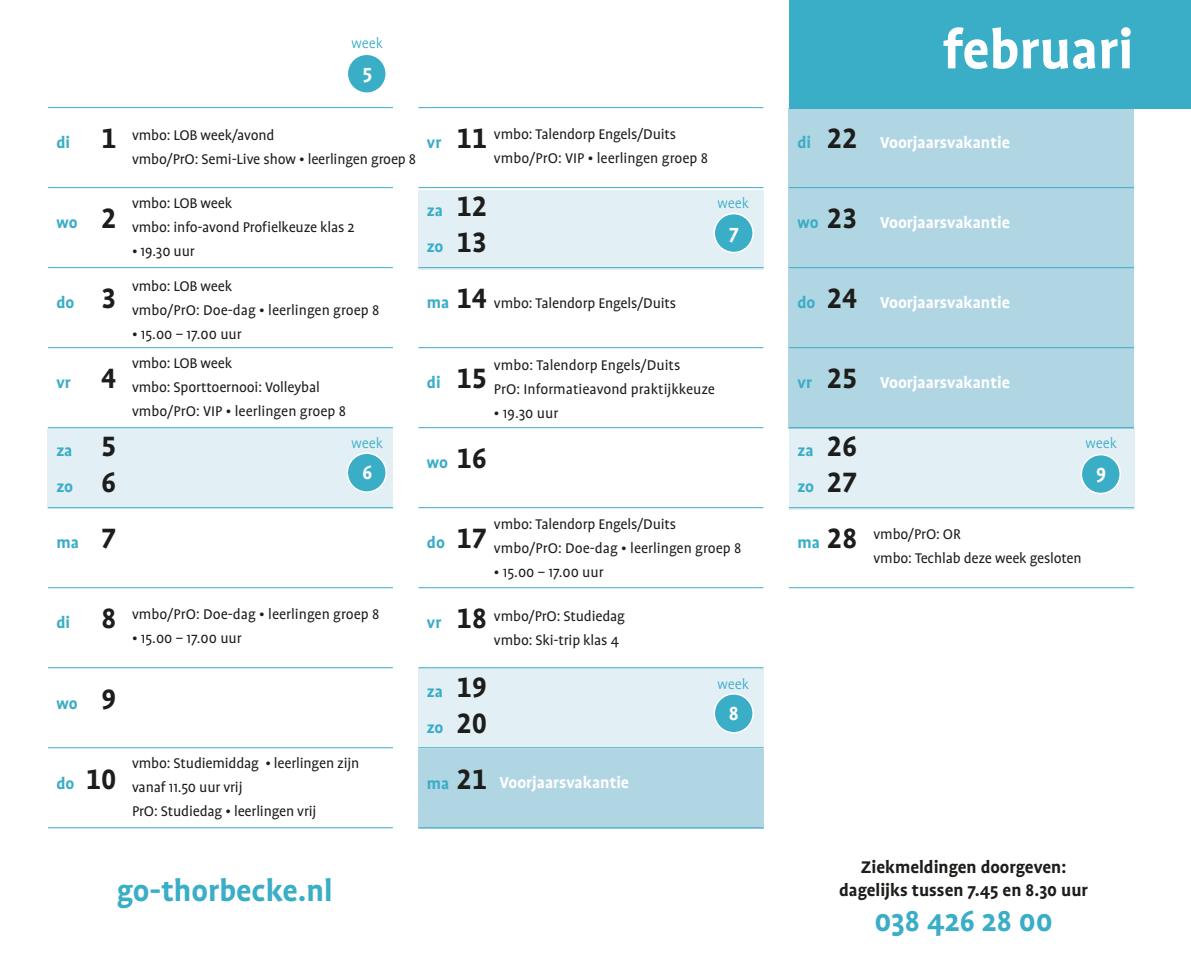
<style>
.page{position:relative;width:1191px;height:964px;background:#fff}
.page>*{position:absolute;margin:0;border:0;box-sizing:border-box;transform-origin:0 0}
.t1{font:700 60px "Profile";color:#fff}
.t2{font:700 33.8px "Profile";color:#3aadc7}
.t3{font:700 32.8px "Profile";color:#3aadc7}
.t4{font:700 21.8px "Profile";color:#fff}
.t5{font:700 19.2px/23.2px "Profile";color:#1d1d1b;text-align:center}
.t6{font:700 18px/36px "Profile";color:#3aadc7}
.t7{font:700 18px "Profile";color:#fff}
.t8{font:16px/24px "Profile";letter-spacing:-.01em;color:#1d1d1b}
.t9{font:300 16px "Profile";color:#3aadc7}
.s1{font-family:"Profile NO";font-size:32px;color:#1d1d1b}
</style>
<div class="page">
<div style="left:418px;top:748px;width:345px;height:80px;background:#b1d6e3"></div>
<div style="left:788px;top:108px;width:345px;height:320px;background:#b1d6e3"></div>
<div style="left:789px;top:0;width:402px;height:108px;background:#3aadc7"></div>
<div style="left:789px;top:429px;width:345px;height:80px;background:#e2eff5"></div>
<div style="left:418px;top:190px;width:345px;height:80px;background:#e2eff5"></div>
<div style="left:418px;top:668px;width:345px;height:80px;background:#e2eff5"></div>
<div style="left:48px;top:428px;width:345px;height:81px;background:#e2eff5"></div>
<hr style="left:48px;top:107px;width:345px;height:1px;background:#3aadc7">
<hr style="left:48px;top:187px;width:345px;height:1px;background:#3aadc7">
<hr style="left:48px;top:267px;width:345px;height:1px;background:#3aadc7">
<hr style="left:48px;top:347px;width:345px;height:1px;background:#3aadc7">
<hr style="left:48px;top:427px;width:345px;height:1px;background:#3aadc7">
<hr style="left:48px;top:507px;width:345px;height:1px;background:#3aadc7">
<hr style="left:48px;top:587px;width:345px;height:1px;background:#3aadc7">
<hr style="left:48px;top:667px;width:345px;height:1px;background:#3aadc7">
<hr style="left:48px;top:747px;width:345px;height:1px;background:#3aadc7">
<hr style="left:48px;top:827px;width:345px;height:1px;background:#3aadc7">
<hr style="left:418px;top:107px;width:345px;height:1px;background:#3aadc7">
<hr style="left:418px;top:187px;width:345px;height:1px;background:#3aadc7">
<hr style="left:418px;top:267px;width:345px;height:1px;background:#3aadc7">
<hr style="left:418px;top:347px;width:345px;height:1px;background:#3aadc7">
<hr style="left:418px;top:427px;width:345px;height:1px;background:#3aadc7">
<hr style="left:418px;top:507px;width:345px;height:1px;background:#3aadc7">
<hr style="left:418px;top:587px;width:345px;height:1px;background:#3aadc7">
<hr style="left:418px;top:667px;width:345px;height:1px;background:#3aadc7">
<hr style="left:418px;top:747px;width:345px;height:1px;background:#3aadc7">
<hr style="left:418px;top:827px;width:345px;height:1px;background:#3aadc7">
<hr style="left:789px;top:187px;width:345px;height:1px;background:#3aadc7">
<hr style="left:789px;top:267px;width:345px;height:1px;background:#3aadc7">
<hr style="left:789px;top:347px;width:345px;height:1px;background:#3aadc7">
<hr style="left:789px;top:427px;width:345px;height:1px;background:#3aadc7">
<hr style="left:789px;top:507px;width:345px;height:1px;background:#3aadc7">
<hr style="left:789px;top:587px;width:345px;height:1px;background:#3aadc7">
<div style="left:347px;top:453px;width:39px;height:39px;background:#3aadc7;border-radius:50%"></div>
<div style="left:346px;top:452px;width:41px;height:41px;border:2px solid #fff;border-radius:50%"></div>
<div style="left:347px;top:54px;width:39px;height:39px;background:#3aadc7;border-radius:50%"></div>
<div style="left:346px;top:53px;width:41px;height:41px;border:2px solid #fff;border-radius:50%"></div>
<div style="left:714px;top:214px;width:39px;height:38px;background:#3aadc7;border-radius:50%"></div>
<div style="left:713px;top:213px;width:41px;height:40px;border:2px solid #fff;border-radius:50%"></div>
<div style="left:714px;top:694px;width:39px;height:39px;background:#3aadc7;border-radius:50%"></div>
<div style="left:713px;top:693px;width:41px;height:40px;border:2px solid #fff;border-radius:50%"></div>
<div style="left:1081px;top:455px;width:39px;height:38px;background:#3aadc7;border-radius:50%"></div>
<div style="left:1080px;top:454px;width:41px;height:40px;border:2px solid #fff;border-radius:50%"></div>
<p class="t9" style="left:351px;top:35px;width:33px">week</p>
<h3 class="t4" style="left:363px;top:61px;width:11px">5</h3>
<p class="t6" style="left:56px;top:125px;width:62px">di <span class="s1">1</span></p>
<p class="t6" style="left:56px;top:205px;width:61px">wo <span class="s1">2</span></p>
<p class="t6" style="left:56px;top:285px;width:62px">do <span class="s1">3</span></p>
<p class="t6" style="left:56px;top:365px;width:62px">vr <span class="s1">4</span></p>
<p class="t6" style="left:56px;top:433px;width:61px">za <span class="s1">5 </span>zo <span class="s1">6</span></p>
<p class="t6" style="left:56px;top:525px;width:62px">ma <span class="s1">7</span></p>
<p class="t6" style="left:56px;top:605px;width:62px">di <span class="s1">8</span></p>
<p class="t6" style="left:56px;top:685px;width:61px">wo <span class="s1">9</span></p>
<p class="t6" style="left:56px;top:765px;width:61px">do <span class="s1">10</span></p>
<p class="t8" style="left:132px;top:123px;width:286px">vmbo: LOB week/avond<br>vmbo/PrO: Semi-Live show • leerlingen groep 8</p>
<p class="t8" style="left:132px;top:191px;width:224px">vmbo: LOB week<br>vmbo: info-avond Profielkeuze klas 2</p>
<p class="t8" style="left:132px;top:233px;width:102px;line-height:35px">• 19.30 uur vmbo: LOB week</p>
<p class="t8" style="left:132px;top:298px;width:249px">vmbo/PrO: Doe-dag • leerlingen groep 8</p>
<p class="t8" style="left:132px;top:319px;width:111px;line-height:29px">• 15.00 – 17.00 uur vmbo: LOB week</p>
<p class="t8" style="left:132px;top:375px;width:215px">vmbo: Sporttoernooi: Volleybal vmbo/PrO: VIP • leerlingen groep 8</p>
<p class="t9" style="left:351px;top:435px;width:33px">week</p>
<h3 class="t4" style="left:362px;top:461px;width:12px">6</h3>
<p class="t6" style="left:427px;top:125px;width:62px">vr <span class="s1">11</span></p>
<p class="t8" style="left:494px;top:122px;width:215px">vmbo: Talendorp Engels/Duits vmbo/PrO: VIP • leerlingen groep 8</p>
<p class="t6" style="left:427px;top:193px;width:61px">za <span class="s1">12 </span>zo <span class="s1">13</span></p>
<p class="t6" style="left:427px;top:285px;width:62px">ma <span class="s1">14</span></p>
<p class="t8" style="left:494px;top:291px;width:184px">vmbo: Talendorp Engels/Duits</p>
<p class="t9" style="left:717px;top:195px;width:33px">week</p>
<h3 class="t4" style="left:729px;top:221px;width:11px">7</h3>
<p class="t6" style="left:427px;top:365px;width:62px">di <span class="s1">15</span></p>
<p class="t8" style="left:494px;top:353px;width:222px">vmbo: Talendorp Engels/Duits<br>PrO: Informatieavond praktijkkeuze</p>
<p class="t8" style="left:494px;top:401px;width:66px">• 19.30 uur</p>
<p class="t6" style="left:427px;top:445px;width:61px">wo <span class="s1">16</span></p>
<p class="t8" style="left:132px;top:602px;width:249px">vmbo/PrO: Doe-dag • leerlingen groep 8</p>
<p class="t8" style="left:132px;top:626px;width:111px">• 15.00 – 17.00 uur</p>
<p class="t8" style="left:132px;top:751px;width:229px">vmbo: Studiemiddag • leerlingen zijn vanaf 11.50 uur vrij<br>PrO: Studiedag • leerlingen vrij</p>
<p class="t6" style="left:427px;top:525px;width:62px">do <span class="s1">17</span></p>
<p class="t6" style="left:427px;top:605px;width:62px">vr <span class="s1">18</span></p>
<p class="t8" style="left:494px;top:512px;width:249px">vmbo: Talendorp Engels/Duits vmbo/PrO: Doe-dag • leerlingen groep 8</p>
<p class="t8" style="left:494px;top:560px;width:111px">• 15.00 – 17.00 uur</p>
<p class="t8" style="left:494px;top:604px;width:133px">vmbo/PrO: Studiedag vmbo: Ski-trip klas 4</p>
<p class="t6" style="left:427px;top:673px;width:61px">za <span class="s1">19 </span>zo <span class="s1">20</span></p>
<p class="t6" style="left:427px;top:765px;width:62px">ma <span class="s1">21</span></p>
<p class="t7" style="left:499px;top:773px;width:131px">Voorjaarsvakantie</p>
<p class="t9" style="left:717px;top:675px;width:33px">week</p>
<h3 class="t4" style="left:729px;top:701px;width:11px">8</h3>
<h2 class="t2" style="left:117px;top:872px;width:217px">go-thorbecke.nl</h2>
<h1 class="t1" style="left:943px;top:18px;width:192px">februari</h1>
<p class="t6" style="left:797px;top:125px;width:62px">di <span class="s1">22</span></p>
<p class="t6" style="left:797px;top:205px;width:61px">wo <span class="s1">23</span></p>
<p class="t6" style="left:797px;top:285px;width:62px">do <span class="s1">24</span></p>
<p class="t7" style="left:880px;top:133px;width:131px">Voorjaarsvakantie</p>
<p class="t7" style="left:880px;top:213px;width:131px">Voorjaarsvakantie</p>
<p class="t7" style="left:880px;top:293px;width:131px">Voorjaarsvakantie</p>
<p class="t6" style="left:797px;top:365px;width:62px">vr <span class="s1">25</span></p>
<p class="t7" style="left:880px;top:373px;width:131px">Voorjaarsvakantie</p>
<p class="t6" style="left:797px;top:433px;width:61px">za <span class="s1">26 </span>zo <span class="s1">27</span></p>
<p class="t6" style="left:797px;top:525px;width:62px">ma <span class="s1">28</span></p>
<p class="t9" style="left:1085px;top:435px;width:33px">week</p>
<h3 class="t4" style="left:1096px;top:461px;width:12px">9</h3>
<p class="t8" style="left:873px;top:522px;width:210px">vmbo/PrO: OR<br>vmbo: Techlab deze week gesloten</p>
<p class="t5" style="left:839px;top:855px;width:250px">Ziekmeldingen doorgeven: dagelijks tussen 7.45 en 8.30 uur</p>
<h3 class="t3" style="left:874px;top:903px;width:180px">038 426 28 00</h3>
</div>
